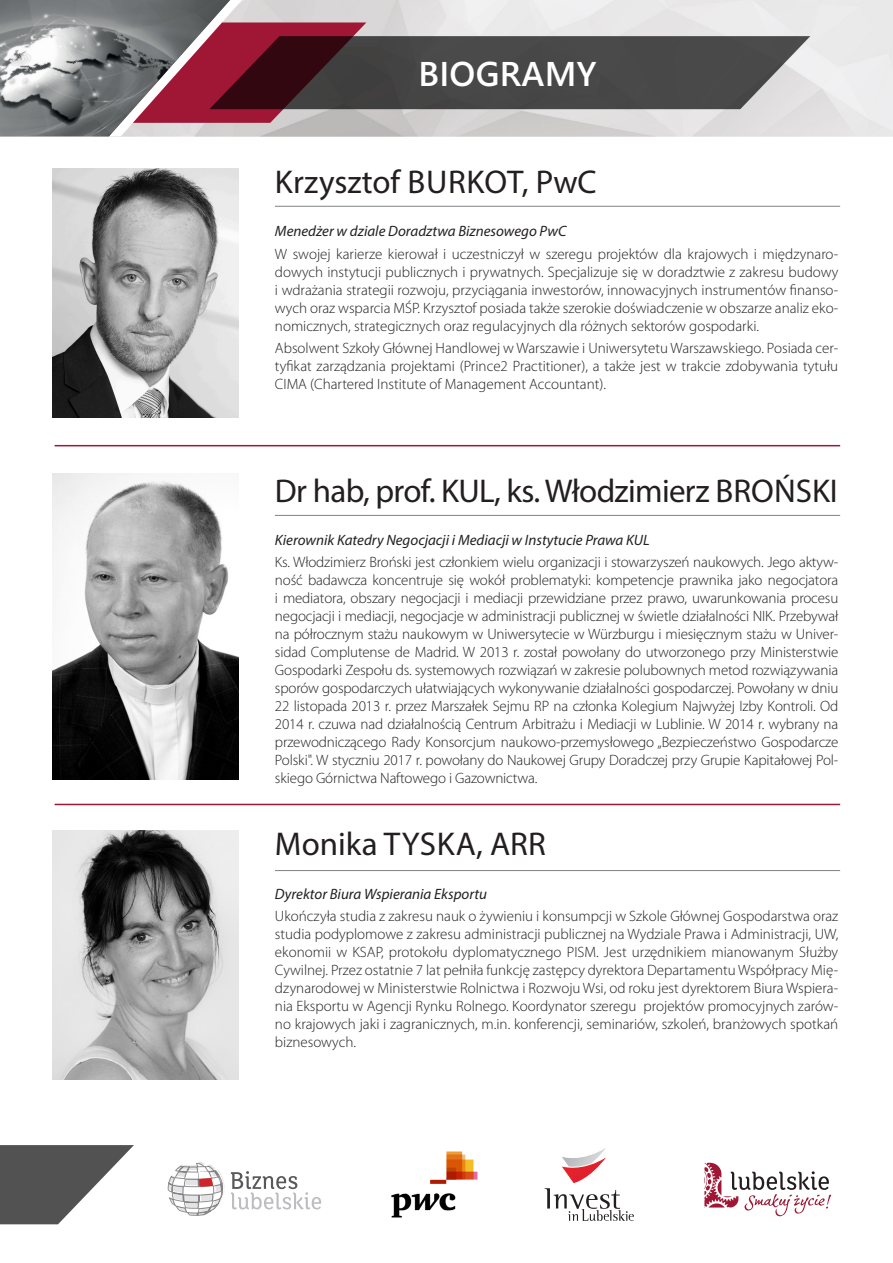
<style>
.page{position:relative;width:893px;height:1263px;background:#fff}
.page>*{position:absolute;margin:0;border:0;box-sizing:border-box;transform-origin:0 0}
.t1{font:600 34.2px "Segoe WP";letter-spacing:.01em;color:#fff}
.Imie{font:33px "Myriad Pro";letter-spacing:-.02em;color:#231f20}
.Imie-2{font:33px "Myriad Pro";color:#231f20}
.opis{font:300 15px/18px "Myriad Pro";color:#231f20;text-align:justify}
.opis-2{font:italic 15px "Myriad Pro";color:#231f20}
</style>
<div class="page">
<svg style="left:230px;top:0;width:580px;height:136px"></svg>
<img style="left:0;top:0;width:230px;height:136px">
<svg style="left:168px;top:1162px;width:57px;height:54px"></svg>
<svg style="left:231px;top:1171px;width:90px;height:38px"></svg>
<svg style="left:704px;top:1163px;width:127px;height:53px"></svg>
<svg style="left:545px;top:1148px;width:89px;height:73px"></svg>
<img style="left:391px;top:1151px;width:87px;height:67px">
<svg style="left:0;top:1145px;width:134px;height:79px"></svg>
<img style="left:53px;top:474px;width:185px;height:305px">
<hr style="left:275px;top:206px;width:565px;height:1px;background:#808285">
<hr style="left:275px;top:515px;width:565px;height:1px;background:#808285">
<hr style="left:275px;top:870px;width:565px;height:1px;background:#808285">
<hr style="left:55px;top:445px;width:785px;height:1px;background:#9f1734">
<hr style="left:55px;top:804px;width:785px;height:1px;background:#9f1734">
<img style="left:53px;top:168px;width:185px;height:249px">
<img style="left:53px;top:830px;width:185px;height:250px">
<h1 class="t1" style="left:418px;top:50px;width:180px">BIOGRAMY</h1>
<p class="Imie-2" style="left:275px;top:161px;width:323px">Krzysztof BURKOT, PwC</p>
<p class="opis-2" style="left:275px;top:222px;width:293px">Menedżer w dziale Doradztwa Biznesowego PwC</p>
<p class="opis" style="left:275px;top:245px;width:565px">W swojej karierze kierował i uczestniczył w szeregu projektów dla krajowych i międzynaro&shy;dowych instytucji publicznych i prywatnych. Specjalizuje się w doradztwie z zakresu budowy i wdrażania strategii rozwoju, przyciągania inwestorów, innowacyjnych instrumentów finanso&shy;wych oraz wsparcia MŚP. Krzysztof posiada także szerokie doświadczenie w obszarze analiz eko&shy;nomicznych, strategicznych oraz regulacyjnych dla różnych sektorów gospodarki.</p>
<p class="opis" style="left:275px;top:339px;width:565px">Absolwent Szkoły Głównej Handlowej w Warszawie i Uniwersytetu Warszawskiego. Posiada cer&shy;tyfikat zarządzania projektami (Prince2 Practitioner), a także jest w trakcie zdobywania tytułu CIMA (Chartered Institute of Management Accountant).</p>
<p class="Imie" style="left:275px;top:470px;width:564px">Dr hab, prof. KUL, ks. Włodzimierz BROŃSKI</p>
<p class="opis-2" style="left:275px;top:531px;width:376px">Kierownik Katedry Negocjacji i Mediacji w Instytucie Prawa KUL</p>
<p class="opis" style="left:275px;top:554px;width:565px">Ks. Włodzimierz Broński jest członkiem wielu organizacji i stowarzyszeń naukowych. Jego aktyw&shy;ność badawcza koncentruje się wokół problematyki: kompetencje prawnika jako negocjatora i mediatora, obszary negocjacji i mediacji przewidziane przez prawo, uwarunkowania procesu negocjacji i mediacji, negocjacje w administracji publicznej w świetle działalności NIK. Przebywał na półrocznym stażu naukowym w Uniwersytecie w Würzburgu i miesięcznym stażu w Univer&shy;sidad Complutense de Madrid. W 2013 r. został powołany do utworzonego przy Ministerstwie Gospodarki Zespołu ds. systemowych rozwiązań w zakresie polubownych metod rozwiązywania sporów gospodarczych ułatwiających wykonywanie działalności gospodarczej. Powołany w dniu 22 listopada 2013 r. przez Marszałek Sejmu RP na członka Kolegium Najwyżej Izby Kontroli. Od 2014 r. czuwa nad działalnością Centrum Arbitrażu i Mediacji w Lublinie. W 2014 r. wybrany na przewodniczącego Rady Konsorcjum naukowo-przemysłowego „Bezpieczeństwo Gospodarcze Polski". W styczniu 2017 r. powołany do Naukowej Grupy Doradczej przy Grupie Kapitałowej Pol&shy;skiego Górnictwa Naftowego i Gazownictwa.</p>
<p class="Imie-2" style="left:275px;top:824px;width:272px">Monika TYSKA, ARR</p>
<p class="opis-2" style="left:275px;top:884px;width:214px">Dyrektor Biura Wspierania Eksportu</p>
<p class="opis" style="left:275px;top:907px;width:565px">Ukończyła studia z zakresu nauk o żywieniu i konsumpcji w Szkole Głównej Gospodarstwa oraz studia podyplomowe z zakresu administracji publicznej na Wydziale Prawa i Administracji, UW, ekonomii w KSAP, protokołu dyplomatycznego PISM. Jest urzędnikiem mianowanym Służby Cywilnej. Przez ostatnie 7 lat pełniła funkcję zastępcy dyrektora Departamentu Współpracy Mię&shy;dzynarodowej w Ministerstwie Rolnictwa i Rozwoju Wsi, od roku jest dyrektorem Biura Wspiera&shy;nia Eksportu w Agencji Rynku Rolnego. Koordynator szeregu projektów promocyjnych zarów&shy;no krajowych jaki i zagranicznych, m.in. konferencji, seminariów, szkoleń, branżowych spotkań biznesowych.</p>
</div>
